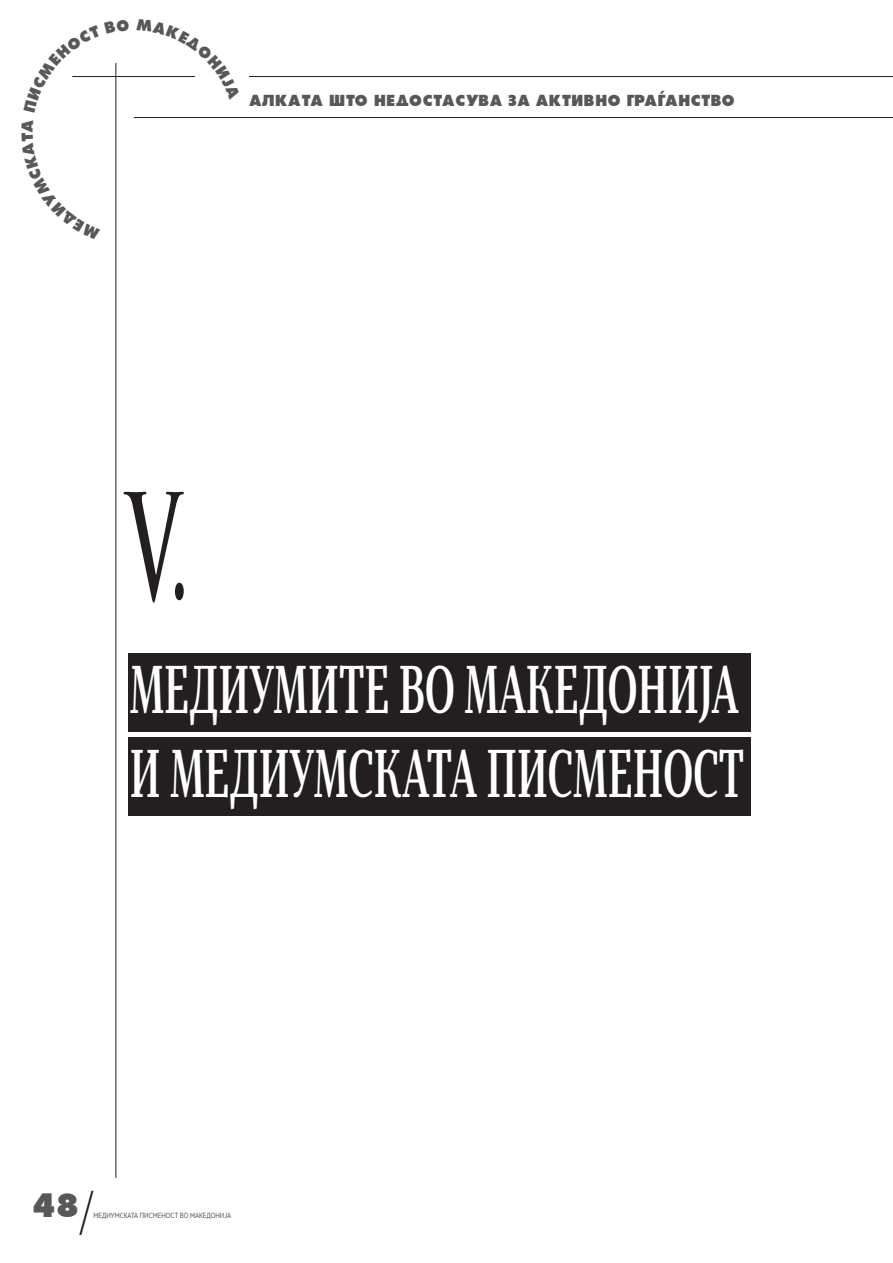
<style>
.page{position:relative;width:893px;height:1263px;background:#fff}
.page>*{position:absolute;margin:0;border:0;box-sizing:border-box;transform-origin:0 0}
.t1{font:700 144px "Trajan Pro";color:#231f20;scale:.5 1}
.t2{font:700 63px/84.4px "Skola Serif";color:#fff;scale:.57 1}
.t3{font:700 36px "Petre";color:#57585a}
.t4{font:700 17.1px "Petre";color:#57585a}
.t5{font:7.05px "Skola Sans Cn";color:#57585a}
.s1{font-family:"Skola Sans Cn";font-weight:300;font-size:43.65px;color:#231f20}
</style>
<div class="page">
<hr style="left:72px;top:76px;width:821px;height:1px;background:#231f20">
<hr style="left:134px;top:117px;width:759px;height:1px;background:#231f20">
<hr style="left:116px;top:63px;width:1px;height:1115px;background:#231f20">
<div style="left:196px;top:63px;width:53px;height:28px;background:#fff"></div>
<div style="left:128px;top:738px;width:622px;height:78px;background:#231f20"></div>
<div style="left:128px;top:653px;width:622px;height:78px;background:#231f20"></div>
<svg style="left:72px;top:62px;width:45px;height:51px"></svg>
<p class="t4" style="left:249px;top:91px;width:488px">алката што недостасува за активно граѓанство</p>
<h1 class="t1" style="left:128px;top:458px;width:123px">V.</h1>
<p class="t2" style="left:130px;top:647px;width:1070px">медиумИТЕ ВО МАКЕДОНИЈА и медиумската писменос</p>
<p class="t2" style="left:719px;top:731px;width:46px">т</p>
<p class="t3" style="left:32px;top:1185px;width:63px">48<span class="s1">/</span></p>
<p class="t5" style="left:93px;top:1211px;width:139px">МЕДИУМСКАТА ПИСМЕНОСТ ВО МАКЕДОНИЈА</p>
</div>
